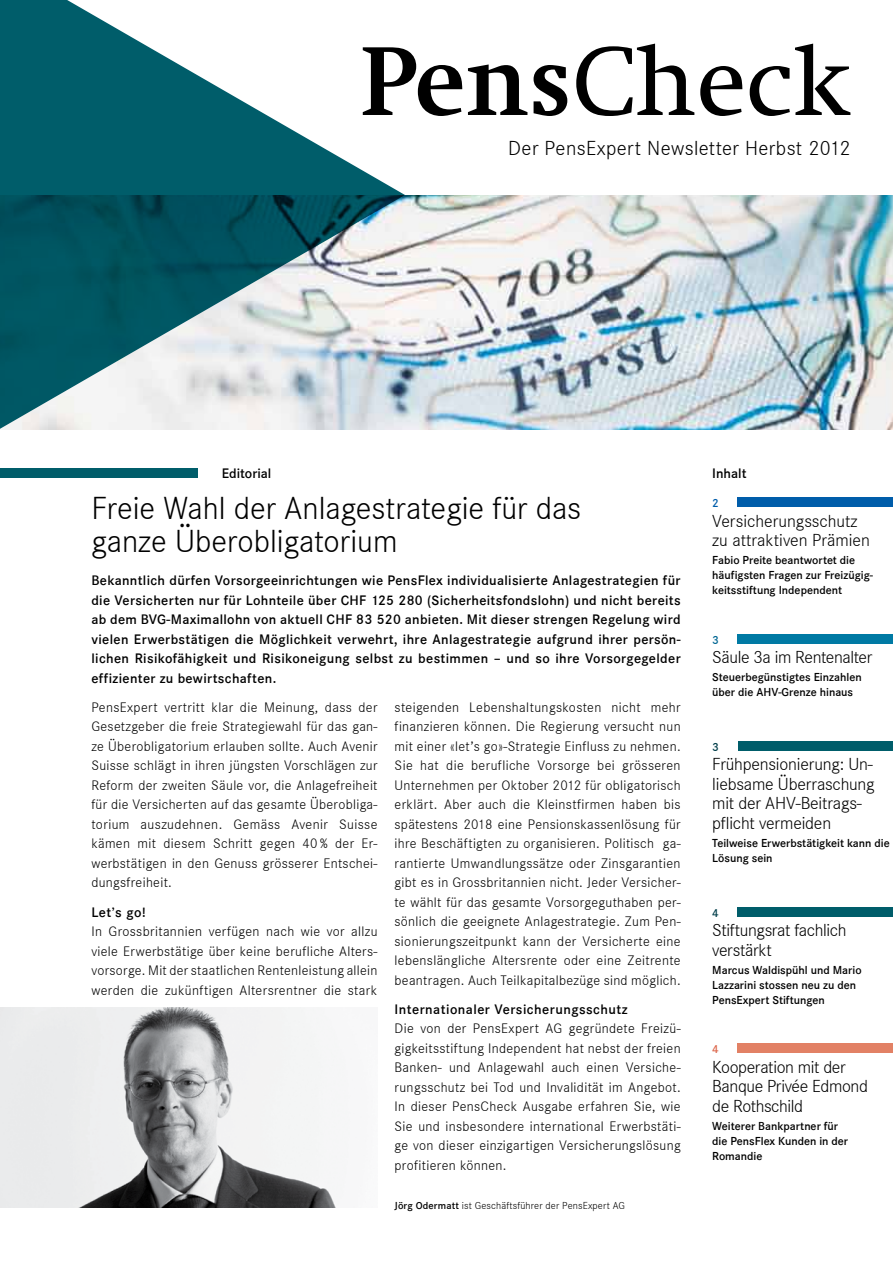
<style>
.page{position:relative;width:893px;height:1263px;background:#fff}
.page>*{position:absolute;margin:0;border:0;box-sizing:border-box;transform-origin:0 0}
.t1{font:300 33px/33px "Corporate S";color:#000}
.t2{font:300 21px "Corporate S";letter-spacing:.02em;color:#000}
.t3{font:300 18px/19.5px "Corporate S";letter-spacing:-.01em;color:#000}
.t4{font:300 14.25px/19.5px "Corporate S";letter-spacing:.025em;color:#000;text-align:justify}
.t5{font:600 14.25px/19.5px "Corporate S";letter-spacing:.025em;color:#000;text-align:justify}
.t6{font:600 14.25px "Corporate S";color:#000}
.t7{font:600 12px/15px "Corporate S";color:#000}
.t8{font:600 12px "Corporate S";color:#003e4a}
.t9{font:600 12px "Corporate S";color:#005daa}
.t10{font:600 12px "Corporate S";color:#006693}
.t11{font:600 12px "Corporate S";color:#dc664b}
.t12{font:300 10.5px "Corporate S";letter-spacing:.015em;color:#000}
.s1{font-weight:600}
</style>
<div class="page">
<img style="left:405px;top:195px;width:488px;height:234px">
<svg style="left:1px;top:0;width:404px;height:429px"></svg>
<div style="left:0;top:468px;width:197px;height:10px;background:#005d6a"></div>
<svg style="left:363px;top:44px;width:487px;height:72px"></svg>
<div style="left:737px;top:634px;width:156px;height:9px;background:#007aa4"></div>
<div style="left:737px;top:497px;width:156px;height:10px;background:#005daa"></div>
<div style="left:738px;top:741px;width:155px;height:10px;background:#005d6a"></div>
<div style="left:737px;top:907px;width:156px;height:9px;background:#005d6a"></div>
<div style="left:737px;top:1043px;width:156px;height:10px;background:#e28165"></div>
<img style="left:0;top:1008px;width:337px;height:200px">
<h2 class="t2" style="left:508px;top:137px;width:344px">Der PensExpert Newsletter Herbst 2012</h2>
<p class="t6" style="left:222px;top:465px;width:51px">Editorial</p>
<p class="t5" style="left:712px;top:463px;width:36px">Inhalt</p>
<h1 class="t1" style="left:91px;top:492px;width:491px">Freie Wahl der Anlagestrategie für das ganze Überobligatorium</h1>
<p class="t5" style="left:91px;top:571px;width:591px">Bekanntlich dürfen Vorsorgeeinrichtungen wie PensFlex individualisierte Anlagestrategien für die Versicherten nur für Lohnteile über CHF 125 280 (Sicherheitsfondslohn) und nicht bereits ab dem BVG-Maximallohn von aktuell CHF 83 520 anbieten. Mit dieser strengen Regelung wird vielen Erwerbstätigen die Möglichkeit verwehrt, ihre Anlagestrategie aufgrund ihrer persön&shy;lichen Risikofähigkeit und Risikoneigung selbst zu bestimmen – und so ihre Vorsorgegelder effizienter zu bewirtschaften.</p>
<p class="t4" style="left:91px;top:697px;width:288px">PensExpert vertritt klar die Meinung, dass der Gesetzgeber die freie Strategiewahl für das gan&shy;ze Überobligatorium erlauben sollte. Auch Avenir Suisse schlägt in ihren jüngsten Vorschlägen zur Reform der zweiten Säule vor, die Anlagefreiheit für die Versicherten auf das gesamte Überobliga&shy;torium auszudehnen. Gemäss Avenir Suisse kämen mit diesem Schritt gegen 40 % der Er&shy;werbstätigen in den Genuss grösserer Entschei&shy;dungsfreiheit.</p>
<p class="t5" style="left:91px;top:902px;width:56px">Let’s go!</p>
<p class="t4" style="left:91px;top:922px;width:288px">In Grossbritannien verfügen nach wie vor allzu viele Erwerbstätige über keine berufliche Alters&shy;vorsorge. Mit der staatlichen Rentenleistung allein werden die zukünftigen Altersrentner die stark</p>
<p class="t4" style="left:395px;top:697px;width:288px">steigenden Lebenshaltungskosten nicht mehr finanzieren können. Die Regierung versucht nun mit einer «let’s go»-Strategie Einfluss zu nehmen.<br>Sie hat die berufliche Vorsorge bei grösseren Unternehmen per Oktober 2012 für obligatorisch erklärt. Aber auch die Kleinstfirmen haben bis spätestens 2018 eine Pensionskassenlösung für ihre Beschäftigten zu organisieren. Politisch ga&shy;rantierte Umwandlungssätze oder Zinsgarantien gibt es in Grossbritannien nicht. Jeder Versicher&shy;te wählt für das gesamte Vorsorgeguthaben per&shy;sönlich die geeignete Anlagestrategie. Zum Pen&shy;sionierungszeitpunkt kann der Versicherte eine lebenslängliche Altersrente oder eine Zeitrente beantragen. Auch Teilkapitalbezüge sind möglich.</p>
<p class="t5" style="left:395px;top:999px;width:235px">Internationaler Versicherungsschutz</p>
<p class="t4" style="left:395px;top:1019px;width:288px">Die von der PensExpert AG gegründete Freizü&shy;gigkeitsstiftung Independent hat nebst der freien Banken- und Anlagewahl auch einen Versiche&shy;rungsschutz bei Tod und Invalidität im Angebot.<br>In dieser PensCheck Ausgabe erfahren Sie, wie Sie und insbesondere international Erwerbstäti&shy;ge von dieser einzigartigen Versicherungslösung profitieren können.</p>
<p class="t12" style="left:395px;top:1200px;width:232px"><span class="s1">Jörg Odermatt</span> ist Geschäftsführer der PensExpert AG</p>
<p class="t9" style="left:712px;top:496px;width:8px">2</p>
<p class="t3" style="left:712px;top:511px;width:159px">Versicherungsschutz zu attraktiven Prämien</p>
<p class="t7" style="left:712px;top:553px;width:162px">Fabio Preite beantwortet die häufigsten Fragen zur Freizügig&shy;keitsstiftung Independent</p>
<p class="t10" style="left:712px;top:633px;width:8px">3</p>
<p class="t3" style="left:712px;top:647px;width:162px">Säule 3a im Rentenalter</p>
<p class="t7" style="left:712px;top:670px;width:151px">Steuerbegünstigtes Einzahlen über die AHV-Grenze hinaus</p>
<p class="t8" style="left:712px;top:740px;width:8px">3</p>
<p class="t3" style="left:712px;top:755px;width:164px">Frühpensionierung: Un&shy;liebsame Überraschung mit der AHV-Beitrags&shy;pflicht vermeiden</p>
<p class="t7" style="left:712px;top:835px;width:179px">Teilweise Erwerbstätigkeit kann die<br>Lösung sein</p>
<p class="t8" style="left:712px;top:906px;width:8px">4</p>
<p class="t3" style="left:712px;top:920px;width:136px">Stiftungsrat fachlich verstärkt</p>
<p class="t7" style="left:712px;top:962px;width:151px">Marcus Waldispühl und Mario<br>Lazzarini stossen neu zu den<br>PensExpert Stiftungen</p>
<p class="t11" style="left:712px;top:1042px;width:8px">4</p>
<p class="t3" style="left:712px;top:1057px;width:157px">Kooperation mit der<br>Banque Privée Edmond de Rothschild</p>
<p class="t7" style="left:712px;top:1118px;width:137px">Weiterer Bankpartner für die PensFlex Kunden in der<br>Romandie</p>
</div>
